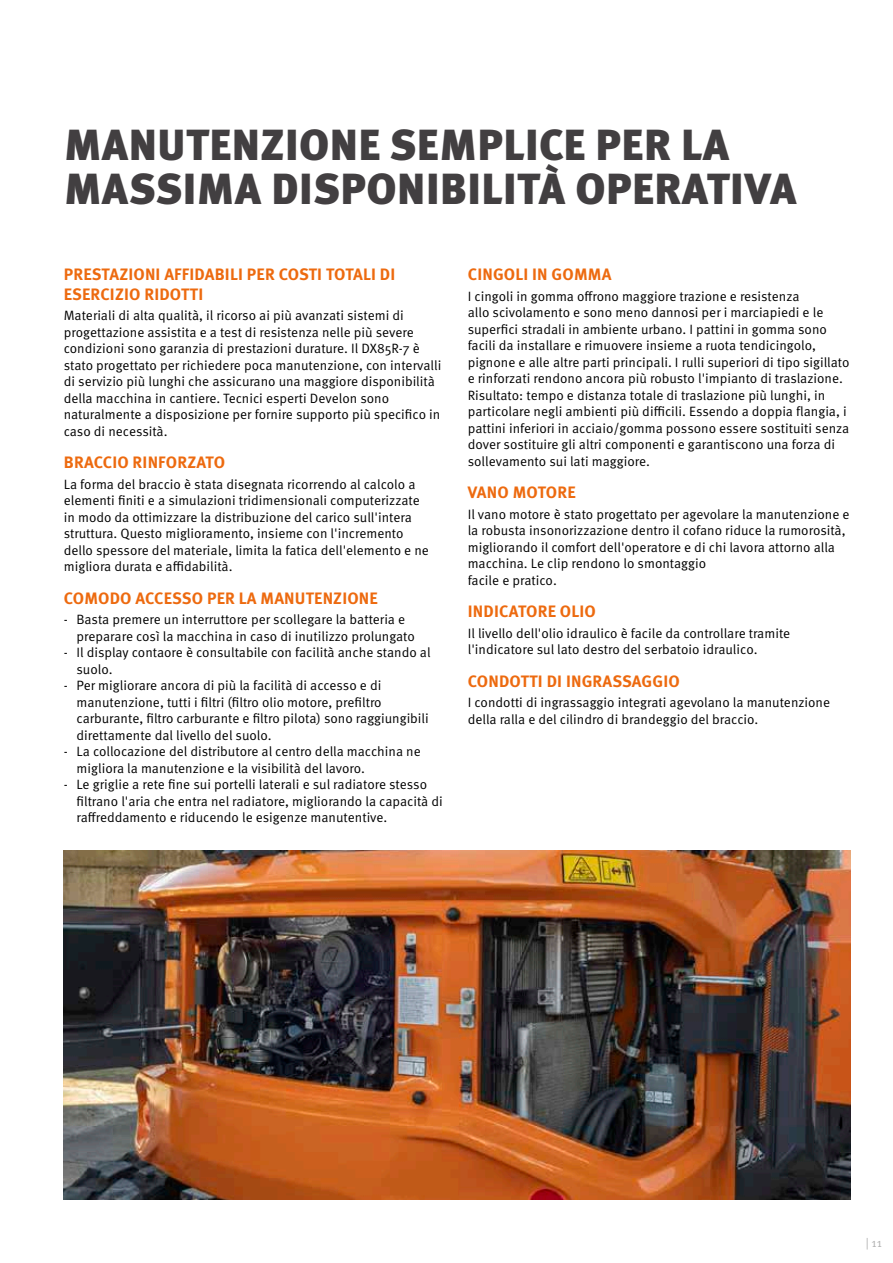
<style>
.page{position:relative;width:893px;height:1263px;background:#fff}
.page>*{position:absolute;margin:0;border:0;box-sizing:border-box;transform-origin:0 0}
.t1{font:900 43.5px/43.5px "Meta Pro";letter-spacing:.01em;color:#423f41}
.t2{font:700 16.5px/19.5px "Meta Pro";letter-spacing:.01em;color:#ed6a0f}
.t3{font:13.5px/16.5px "Meta Pro Norm";color:#000}
.t4{font:12px "Meta Pro Norm";color:#b2b2b2}
</style>
<div class="page">
<img style="left:64px;top:850px;width:786px;height:349px">
<h1 class="t1" style="left:64px;top:121px;width:734px">MANUTENZIONE SEMPLICE PER LA<br>MASSIMA DISPONIBILITÀ OPERATIVA</h1>
<p class="t2" style="left:64px;top:264px;width:333px">PRESTAZIONI AFFIDABILI PER COSTI TOTALI DI<br>ESERCIZIO RIDOTTI</p>
<p class="t3" style="left:64px;top:307px;width:379px">Materiali di alta qualità, il ricorso ai più avanzati sistemi di progettazione assistita e a test di resistenza nelle più severe condizioni sono garanzia di prestazioni durature. Il DX85R-7 è stato progettato per richiedere poca manutenzione, con intervalli di servizio più lunghi che assicurano una maggiore disponibilità della macchina in cantiere. Tecnici esperti Develon sono naturalmente a disposizione per fornire supporto più specifico in caso di necessità.</p>
<p class="t2" style="left:64px;top:452px;width:163px">BRACCIO RINFORZATO</p>
<p class="t3" style="left:64px;top:475px;width:367px">La forma del braccio è stata disegnata ricorrendo al calcolo a elementi finiti e a simulazioni tridimensionali computerizzate in modo da ottimizzare la distribuzione del carico sull'intera struttura. Questo miglioramento, insieme con l'incremento dello spessore del materiale, limita la fatica dell'elemento e ne migliora durata e affidabilità.</p>
<p class="t2" style="left:64px;top:587px;width:316px">COMODO ACCESSO PER LA MANUTENZIONE</p>
<p class="t3" style="left:77px;top:611px;width:340px;text-indent:-13px">- Basta premere un interruttore per scollegare la batteria e preparare così la macchina in caso di inutilizzo prolungato</p>
<p class="t3" style="left:77px;top:644px;width:356px;text-indent:-13px">- Il display contaore è consultabile con facilità anche stando al suolo.</p>
<p class="t3" style="left:77px;top:677px;width:354px;text-indent:-13px">- Per migliorare ancora di più la facilità di accesso e di manutenzione, tutti i filtri (filtro olio motore, prefiltro carburante, filtro carburante e filtro pilota) sono raggiungibili direttamente dal livello del suolo.</p>
<p class="t3" style="left:77px;top:743px;width:346px;text-indent:-13px">- La collocazione del distributore al centro della macchina ne migliora la manutenzione e la visibilità del lavoro.</p>
<p class="t3" style="left:77px;top:776px;width:368px;text-indent:-13px">- Le griglie a rete fine sui portelli laterali e sul radiatore stesso filtrano l'aria che entra nel radiatore, migliorando la capacità di raffreddamento e riducendo le esigenze manutentive.</p>
<p class="t2" style="left:468px;top:264px;width:145px">CINGOLI IN GOMMA</p>
<p class="t3" style="left:468px;top:287px;width:383px">I cingoli in gomma offrono maggiore trazione e resistenza<br>allo scivolamento e sono meno dannosi per i marciapiedi e le superfici stradali in ambiente urbano. I pattini in gomma sono facili da installare e rimuovere insieme a ruota tendicingolo, pignone e alle altre parti principali. I rulli superiori di tipo sigillato e rinforzati rendono ancora più robusto l'impianto di traslazione.<br>Risultato: tempo e distanza totale di traslazione più lunghi, in particolare negli ambienti più difficili. Essendo a doppia flangia, i pattini inferiori in acciaio/gomma possono essere sostituiti senza dover sostituire gli altri componenti e garantiscono una forza di sollevamento sui lati maggiore.</p>
<p class="t2" style="left:468px;top:482px;width:109px">VANO MOTORE</p>
<p class="t3" style="left:468px;top:505px;width:383px">Il vano motore è stato progettato per agevolare la manutenzione e la robusta insonorizzazione dentro il cofano riduce la rumorosità, migliorando il comfort dell'operatore e di chi lavora attorno alla macchina. Le clip rendono lo smontaggio<br>facile e pratico.</p>
<p class="t2" style="left:468px;top:601px;width:129px">INDICATORE OLIO</p>
<p class="t3" style="left:468px;top:624px;width:324px">Il livello dell'olio idraulico è facile da controllare tramite l'indicatore sul lato destro del serbatoio idraulico.</p>
<p class="t2" style="left:468px;top:670px;width:213px">CONDOTTI DI INGRASSAGGIO</p>
<p class="t3" style="left:468px;top:694px;width:364px">I condotti di ingrassaggio integrati agevolano la manutenzione della ralla e del cilindro di brandeggio del braccio.</p>
<p class="t4" style="left:866px;top:1233px;width:18px">| 11</p>
</div>
